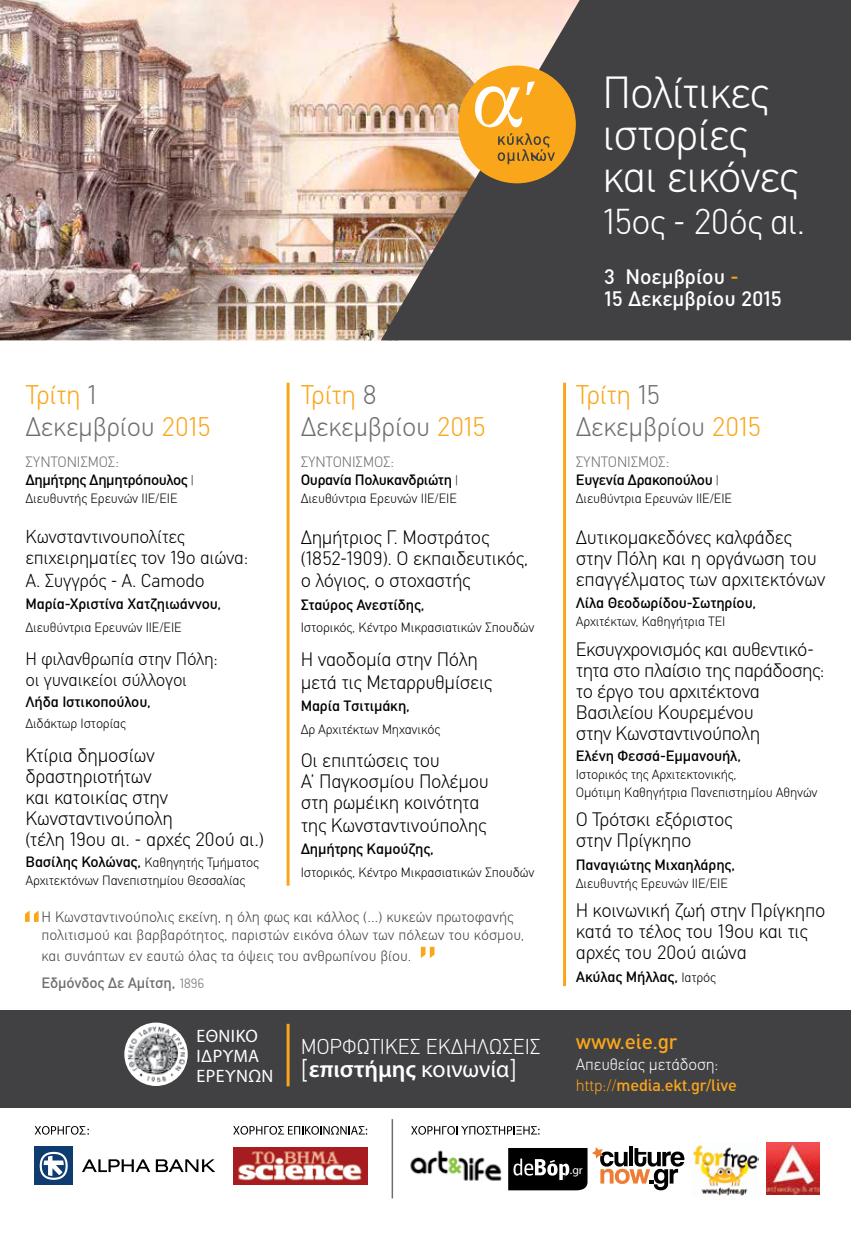
<style>
.page{position:relative;width:851px;height:1234px;background:#fff}
.page>*{position:absolute;margin:0;border:0;box-sizing:border-box;transform-origin:0 0}
.t1{font:300 45px/42px "CFDIN Std";letter-spacing:-.03em;color:#fff}
.t2{font:300 36px "CFDIN Std";letter-spacing:-.025em;color:#fff}
.t3{font:300 27px/32.4px "CFDIN Std";letter-spacing:-.01em;color:#6d6e71}
.t4{font:600 24px "Myriad Pro";color:#fff}
.t5{font:300 21.6px "CFDIN Std";letter-spacing:-.01em;color:#fff}
.t6{font:500 21px/21px "CFDIN Std";color:#fff}
.t7{font:500 21px "CFDIN Std";letter-spacing:-.01em;color:#faa61a}
.t8{font:300 19.5px/21px "CFDIN Std";letter-spacing:-.015em;color:#000}
.t9{font:300 18.75px/21.8px "CFDIN Std";letter-spacing:-.015em;color:#000}
.t10{font:300 18px/21px "CFDIN Std";letter-spacing:-.015em;color:#000}
.t11{font:18px/20px "Myriad Pro";letter-spacing:.025em;color:#fff}
.t12{font:300 16.5px/21px "CFDIN Std";letter-spacing:-.01em;color:#fff}
.t13{font:500 15px/18px "CFDIN Std";letter-spacing:-.01em;color:#000}
.t14{font:300 15px/18px "CFDIN Std";color:#414042}
.t15{font:300 13.5px/18px "CFDIN Std";letter-spacing:-.01em;color:#000}
.t16{font:11.85px "Myriad Pro";color:#fff}
.s1{color:#faa61a}
.s2{font-weight:300;color:#6d6e71}
.s3{font-weight:300;font-size:13.5px}
.s4{font-weight:500;font-size:15px}
.s5{font-weight:500;color:#6d6e71}
.s6{font-size:13.5px;color:#6d6e71}
.s7{font-family:"CFDIN Std";font-weight:300;font-size:28.65px}
.s8{font-weight:400}
.s9{font-weight:500;color:#faa61a}
</style>
<div class="page">
<div style="left:0;top:1009px;width:850px;height:98px;background:#414042"></div>
<img style="left:0;top:0;width:381px;height:340px">
<svg style="left:381px;top:0;width:469px;height:340px;background:#605853"></svg>
<img style="left:233px;top:1147px;width:134px;height:37px">
<svg style="left:35px;top:1126px;width:54px;height:8px"></svg>
<svg style="left:233px;top:1126px;width:134px;height:8px"></svg>
<svg style="left:411px;top:1126px;width:128px;height:8px"></svg>
<img style="left:693px;top:1145px;width:65px;height:51px">
<img style="left:410px;top:1150px;width:92px;height:31px">
<div style="left:35px;top:1146px;width:38px;height:38px;background:#0e3c70"></div>
<svg style="left:40px;top:1151px;width:28px;height:28px"></svg>
<svg style="left:42px;top:1153px;width:24px;height:24px"></svg>
<svg style="left:44px;top:1155px;width:20px;height:20px"></svg>
<svg style="left:82px;top:1159px;width:68px;height:12px"></svg>
<svg style="left:156px;top:1159px;width:59px;height:12px"></svg>
<hr style="left:391px;top:1118px;width:2px;height:80px;background:#6d6e71">
<svg style="left:508px;top:1146px;width:176px;height:43px"></svg>
<img style="left:766px;top:1142px;width:52px;height:52px">
<hr style="left:286px;top:382px;width:3px;height:503px;background:#faa61a">
<hr style="left:286px;top:1023px;width:3px;height:63px;background:#faa61a">
<hr style="left:563px;top:382px;width:3px;height:603px;background:#faa61a">
<svg style="left:124px;top:1022px;width:64px;height:63px"></svg>
<img style="left:128px;top:1026px;width:50px;height:56px">
<img style="left:127px;top:1025px;width:44px;height:44px">
<img style="left:171px;top:1030px;width:14px;height:47px">
<img style="left:131px;top:1069px;width:40px;height:13px">
<div style="left:458px;top:65px;width:117px;height:118px;background:#faa61a;border-radius:50%"></div>
<svg style="left:497px;top:133px;width:58px;height:31px"></svg>
<svg style="left:475px;top:81px;width:59px;height:46px"></svg>
<svg style="left:25px;top:910px;width:14px;height:11px"></svg>
<svg style="left:421px;top:946px;width:13px;height:11px"></svg>
<h3 class="t3" style="left:26px;top:378px;width:187px"><span class="s1">Τρίτη</span> 1<br>Δεκεμβρίου <span class="s1">2015</span></h3>
<p class="t13" style="left:26px;top:453px;width:170px"><span class="s2">ΣΥΝΤΟΝΙΣΜOΣ:<br></span>Δημήτρης Δημητρόπουλος <span class="s3">|</span></p>
<p class="t15" style="left:26px;top:489px;width:153px">Διευθυντής Ερευνών ΙΙΕ/ΕΙΕ</p>
<p class="t9" style="left:26px;top:525px;width:224px">Κωνσταντινουπολίτες επιχειρηματίες τον 19ο αιώνα:<br>Α. Συγγρός - A. Camodo</p>
<p class="t13" style="left:26px;top:594px;width:197px">Μαρία-Χριστίνα Χατζηιωάννου,</p>
<p class="t15" style="left:26px;top:617px;width:158px">Διευθύντρια Ερευνών ΙΙΕ/ΕΙΕ</p>
<p class="t10" style="left:26px;top:648px;width:194px">Η φιλανθρωπία στην Πόλη: οι γυναικείοι σύλλογοι</p>
<p class="t13" style="left:26px;top:693px;width:127px">Λήδα Ιστικοπούλου,</p>
<p class="t15" style="left:26px;top:714px;width:102px">Διδάκτωρ Ιστορίας</p>
<p class="t8" style="left:26px;top:744px;width:240px">Κτίρια δημοσίων δραστηριοτήτων<br>και κατοικίας στην<br>Κωνσταντινούπολη<br>(τέλη 19ου αι. - αρχές 20ού αι.)</p>
<p class="t15" style="left:26px;top:853px;width:235px"><span class="s4">Βασίλης Κολώνας,</span> Καθηγητής Τμήματος<br>Αρχιτεκτόνων Πανεπιστημίου Θεσσαλίας</p>
<h3 class="t3" style="left:300px;top:378px;width:187px"><span class="s1">Τρίτη</span> 8<br>Δεκεμβρίου <span class="s1">2015</span></h3>
<p class="t13" style="left:300px;top:453px;width:159px"><span class="s2">ΣΥΝΤΟΝΙΣΜOΣ:<br></span>Ουρανία Πολυκανδριώτη <span class="s3">|</span></p>
<p class="t15" style="left:300px;top:489px;width:158px">Διευθύντρια Ερευνών ΙΙΕ/ΕΙΕ</p>
<p class="t8" style="left:300px;top:526px;width:229px;line-height:21.8px">Δημήτριος Γ. Μοστράτος (1852-1909). Ο εκπαιδευτικός, ο λόγιος, ο στοχαστής</p>
<p class="t13" style="left:300px;top:595px;width:125px">Σταύρος Ανεστίδης,</p>
<p class="t15" style="left:300px;top:618px;width:235px">Ιστορικός, Κέντρο Μικρασιατικών Σπουδών</p>
<p class="t8" style="left:300px;top:647px;width:193px;line-height:22.5px">Η ναοδομία στην Πόλη μετά τις Μεταρρυθμίσεις</p>
<p class="t13" style="left:300px;top:696px;width:111px">Μαρία Τσιτιμάκη,</p>
<p class="t15" style="left:300px;top:719px;width:141px">Δρ Aρχιτέκτων Mηχανικός</p>
<p class="t8" style="left:300px;top:749px;width:190px;line-height:21.5px">Οι επιπτώσεις του<br>Α’ Παγκοσμίου Πολέμου στη ρωμέικη κοινότητα της Κωνσταντινούπολης</p>
<p class="t13" style="left:300px;top:839px;width:135px">Δημήτρης Καμούζης,</p>
<p class="t15" style="left:300px;top:863px;width:235px">Ιστορικός, Κέντρο Μικρασιατικών Σπουδών</p>
<p class="t14" style="left:41px;top:907px;width:484px">Η Κωνσταντινούπολις εκείνη, η όλη φως και κάλλος (…) κυκεών πρωτοφανής πολιτισμού και βαρβαρότητος, παριστών εικόνα όλων των πόλεων του κόσμου,</p>
<p class="t14" style="left:41px;top:941px;width:371px;line-height:27px">και συνάπτων εν εαυτώ όλας τα όψεις του ανθρωπίνου βίου.<br><span class="s5">Εδμόνδος Δε Αμίτση,</span> <span class="s6">1896</span></p>
<p class="t11" style="left:196px;top:1025px;width:78px">ΕΘΝΙΚΟ<br>ΙΔΡΥΜΑ<br>ΕΡΕΥΝΩΝ</p>
<p class="t5" style="left:300px;top:1034px;width:241px">ΜΟΡΦΩΤΙΚΕΣ ΕΚΔΗΛΩΣΕΙΣ</p>
<p class="t4" style="left:300px;top:1055px;width:218px"><span class="s7">[</span>επιστήμης <span class="s8">κοινωνία</span><span class="s7">]</span></p>
<h1 class="t1" style="left:602px;top:71px;width:197px">Πολίτικες ιστορίες και εικόνες</h1>
<h2 class="t2" style="left:602px;top:201px;width:204px">15ος - 20ός αι.</h2>
<p class="t6" style="left:604px;top:266px;width:179px">3 Νοεμβρίου <span class="s1">-<br></span>15 Δεκεμβρίου 2015</p>
<h3 class="t3" style="left:575px;top:378px;width:187px"><span class="s1">Τρίτη</span> 15<br>Δεκεμβρίου <span class="s1">2015</span></h3>
<p class="t13" style="left:575px;top:453px;width:145px"><span class="s2">ΣΥΝΤΟΝΙΣΜOΣ:<br></span>Ευγενία Δρακοπούλου <span class="s3">|</span></p>
<p class="t15" style="left:575px;top:489px;width:158px">Διευθύντρια Ερευνών ΙΙΕ/ΕΙΕ</p>
<p class="t8" style="left:575px;top:526px;width:251px">Δυτικομακεδόνες καλφάδες στην Πόλη και η οργάνωση του επαγγέλματος των αρχιτεκτόνων</p>
<p class="t13" style="left:575px;top:593px;width:182px">Λίλα Θεοδωρίδου-Σωτηρίου,</p>
<p class="t15" style="left:575px;top:612px;width:151px">Αρχιτέκτων, Kαθηγήτρια ΤΕΙ</p>
<p class="t8" style="left:575px;top:638px;width:250px">Εκσυγχρονισμός και αυθεντικό&shy;τητα στο πλαίσιο της παράδοσης: το έργο του αρχιτέκτονα<br>Βασιλείου Κουρεμένου<br>στην Κωνσταντινούπολη</p>
<p class="t13" style="left:575px;top:746px;width:167px">Ελένη Φεσσά-Εμμανουήλ,</p>
<p class="t15" style="left:575px;top:765px;width:243px">Iστορικός της Aρχιτεκτονικής,<br>Ομότιμη Kαθηγήτρια Πανεπιστημίου Αθηνών</p>
<p class="t8" style="left:575px;top:808px;width:158px">Ο Τρότσκι εξόριστος στην Πρίγκηπο</p>
<p class="t13" style="left:575px;top:855px;width:161px">Παναγιώτης Μιχαηλάρης,</p>
<p class="t15" style="left:575px;top:874px;width:153px">Διευθυντής Ερευνών ΙΙΕ/ΕΙΕ</p>
<p class="t8" style="left:575px;top:899px;width:251px">Η κοινωνική ζωή στην Πρίγκηπο κατά το τέλος του 19ου και τις αρχές του 20ού αιώνα</p>
<p class="t13" style="left:575px;top:967px;width:141px">Ακύλας Μήλλας, <span class="s3">Ιατρός</span></p>
<p class="t7" style="left:575px;top:1029px;width:103px">www.eie.gr</p>
<p class="t12" style="left:575px;top:1053px;width:163px">Απευθείας μετάδοση: <span class="s1">http://</span><span class="s9">media.ekt.gr/live</span></p>
<p class="t16" style="left:570px;top:1163px;width:14px">.gr</p>
</div>
